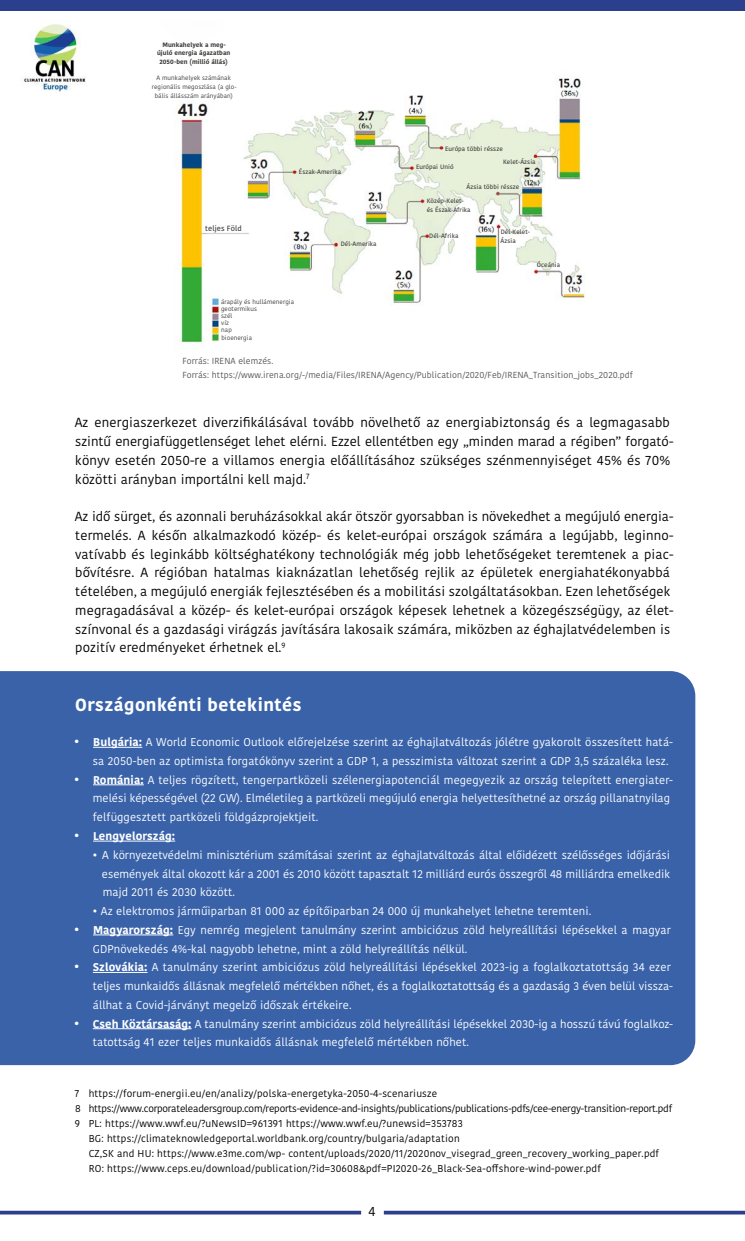
<style>
.page{position:relative;width:745px;height:1241px;background:#fff}
.page>*{position:absolute;margin:0;border:0;box-sizing:border-box;transform-origin:0 0}
.t1{font:700 17.5px "Kohinoor Bangla";letter-spacing:.03em;color:#fff}
.t2{font:13.12px/18.8px "Kohinoor Bangla";letter-spacing:.01em;color:#000}
.t3{font:11.25px/18.8px "Kohinoor Bangla";letter-spacing:.01em;color:#fff}
.t4{font:700 11.25px "Kohinoor Bangla";letter-spacing:.01em;color:#fff}
.t5{font:10px "Kohinoor Bangla";letter-spacing:.02em;color:#000}
.t6{font:10px "Kohinoor Bangla";letter-spacing:-.02em;color:#000}
.t7{font:8.75px "Kohinoor Bangla";letter-spacing:.01em;color:#575756}
.t8{font:500 7.5px "Kohinoor Bangla";letter-spacing:.01em;color:#3c3c3b}
.t9{font:500 6.25px/8.8px "Kohinoor Bangla";letter-spacing:.01em;color:#3c3c3b}
.t10{font:6.25px/7.1px "Kohinoor Bangla";letter-spacing:.01em;color:#3c3c3b;text-align:center}
.t11{font:700 6.25px/8.8px "Kohinoor Bangla";letter-spacing:.01em;color:#3c3c3b;text-align:center}
.s1{font-size:13.12px}
.s2{font-weight:700}
.s3{font-weight:400;font-size:13.12px}
</style>
<div class="page">
<div style="left:0;top:0;width:744px;height:11px;background:#2c3f8f"></div>
<img style="left:24px;top:24px;width:62px;height:68px">
<svg style="left:0;top:1210px;width:361px;height:4px"></svg>
<svg style="left:383px;top:1210px;width:361px;height:4px"></svg>
<div style="left:0;top:671px;width:694px;height:393px;background:#3962a9"></div>
<hr style="left:93px;top:747px;width:49px;height:1px;background:#fff">
<hr style="left:93px;top:784px;width:51px;height:1px;background:#fff">
<hr style="left:93px;top:840px;width:82px;height:1px;background:#fff">
<hr style="left:93px;top:934px;width:80px;height:1px;background:#fff">
<hr style="left:93px;top:972px;width:54px;height:1px;background:#fff">
<hr style="left:93px;top:1028px;width:98px;height:1px;background:#fff">
<img style="left:177px;top:75px;width:409px;height:269px">
<p class="t11" style="left:157px;top:40px;width:75px">Munkahelyek a meg&shy;újuló energia ágazatban<br>2050-ben (millió állás)</p>
<p class="t10" style="left:152px;top:73px;width:86px;line-height:8.8px">A munkahelyek számának regionális megoszlása (a glo&shy;bális állásszám arányában)</p>
<p class="t8" style="left:205px;top:223px;width:38px">teljes Föld</p>
<p class="t9" style="left:299px;top:167px;width:44px">Észak-Amerika</p>
<p class="t9" style="left:340px;top:239px;width:37px">Dél-Amerika</p>
<p class="t10" style="left:221px;top:298px;width:75px;text-align:left">árapály és hullámenergia geotermikus<br>szél<br>víz<br>nap<br>bioenergia</p>
<p class="t7" style="left:182px;top:354px;width:92px">Forrás: IRENA elemzés.</p>
<p class="t9" style="left:445px;top:144px;width:59px">Európa többi réssze</p>
<p class="t9" style="left:466px;top:182px;width:54px">Ázsia többi réssze</p>
<p class="t9" style="left:502px;top:157px;width:34px">Kelet-Ázsia</p>
<p class="t9" style="left:415px;top:162px;width:39px">Európai Unió</p>
<p class="t9" style="left:426px;top:196px;width:45px">Közép-Kelet&shy;és Észak-Afrika</p>
<p class="t9" style="left:429px;top:231px;width:31px">Dél-Afrika</p>
<p class="t9" style="left:500px;top:227px;width:31px">Dél-Kelet-<br>Ázsia</p>
<p class="t9" style="left:536px;top:260px;width:25px">Óceánia</p>
<p class="t7" style="left:182px;top:368px;width:452px">Forrás: https://www.irena.org/-/media/Files/IRENA/Agency/Publication/2020/Feb/IRENA_Transition_jobs_2020.pdf</p>
<p class="t2" style="left:75px;top:413px;width:599px">Az energiaszerkezet diverzifikálásával tovább növelhető az energiabiztonság és a legmagasabb szintű energiafüggetlenséget lehet elérni. Ezzel ellentétben egy „minden marad a régiben” forgató&shy;könyv esetén 2050-re a villamos energia előállításához szükséges szénmennyiséget 45% és 70% közötti arányban importálni kell majd.<sup>7</sup></p>
<p class="t2" style="left:75px;top:506px;width:600px">Az idő sürget, és azonnali beruházásokkal akár ötször gyorsabban is növekedhet a megújuló energia&shy;termelés. A későn alkalmazkodó közép- és kelet-európai országok számára a legújabb, leginno&shy;vatívabb és leginkább költséghatékony technológiák még jobb lehetőségeket teremtenek a piac&shy;bővítésre. A régióban hatalmas kiaknázatlan lehetőség rejlik az épületek energiahatékonyabbá tételében, a megújuló energiák fejlesztésében és a mobilitási szolgáltatásokban. Ezen lehetőségek megragadásával a közép- és kelet-európai országok képesek lehetnek a közegészségügy, az élet&shy;színvonal és a gazdasági virágzás javítására lakosaik számára, miközben az éghajlatvédelemben is pozitív eredményeket érhetnek el.<sup>9</sup></p>
<h1 class="t1" style="left:75px;top:689px;width:228px">Országonkénti betekintés</h1>
<p class="t3" style="left:93px;top:732px;width:581px;text-indent:-19px"><span class="s1">•</span> <span class="s2">Bulgária:</span> A World Economic Outlook előrejelzése szerint az éghajlatváltozás jólétre gyakorolt összesített hatá&shy;sa 2050-ben az optimista forgatókönyv szerint a GDP 1, a pesszimista változat szerint a GDP 3,5 százaléka lesz.</p>
<p class="t3" style="left:93px;top:770px;width:581px;text-indent:-19px"><span class="s1">•</span> <span class="s2">Románia:</span> A teljes rögzített, tengerpartközeli szélenergiapotenciál megegyezik az ország telepített energiater&shy;melési képességével (22 GW). Elméletileg a partközeli megújuló energia helyettesíthetné az ország pillanatnyilag felfüggesztett partközeli földgázprojektjeit.</p>
<p class="t4" style="left:74px;top:826px;width:103px"><span class="s3">•</span> Lengyelország:</p>
<p class="t3" style="left:102px;top:845px;width:569px;text-align:justify;text-indent:-10px">• A környezetvédelmi minisztérium számításai szerint az éghajlatváltozás által előidézett szélősséges időjárási események által okozott kár a 2001 és 2010 között tapasztalt 12 milliárd eurós összegről 48 milliárdra emelkedik majd 2011 és 2030 között.</p>
<p class="t3" style="left:92px;top:901px;width:500px">• Az elektromos járműiparban 81 000 az építőiparban 24 000 új munkahelyet lehetne teremteni.</p>
<p class="t3" style="left:93px;top:920px;width:579px;text-indent:-19px"><span class="s1">•</span> <span class="s2">Magyarország:</span> Egy nemrég megjelent tanulmány szerint ambiciózus zöld helyreállítási lépésekkel a magyar<br>GDPnövekedés 4%-kal nagyobb lehetne, mint a zöld helyreállítás nélkül.</p>
<p class="t3" style="left:93px;top:957px;width:581px;text-indent:-19px"><span class="s1">•</span> <span class="s2">Szlovákia:</span> A tanulmány szerint ambiciózus zöld helyreállítási lépésekkel 2023-ig a foglalkoztatottság 34 ezer teljes munkaidős állásnak megfelelő mértékben nőhet, és a foglalkoztatottság és a gazdaság 3 éven belül vissza&shy;állhat a Covid-járványt megelző időszak értékeire.</p>
<p class="t3" style="left:93px;top:1013px;width:581px;text-indent:-19px"><span class="s1">•</span> <span class="s2">Cseh Köztársaság:</span> A tanulmány szerint ambiciózus zöld helyreállítási lépésekkel 2030-ig a hosszú távú foglalkoz&shy;tatottság 41 ezer teljes munkaidős állásnak megfelelő mértékben nőhet.</p>
<p class="t5" style="left:75px;top:1085px;width:364px">7 https://forum-energii.eu/en/analizy/polska-energetyka-2050-4-scenariusze</p>
<p class="t6" style="left:75px;top:1100px;width:598px">8 https://www.corporateleadersgroup.com/reports-evidence-and-insights/publications/publications-pdfs/cee-energy-transition-report.pdf</p>
<p class="t5" style="left:75px;top:1115px;width:389px">9 PL: https://www.wwf.eu/?uNewsID=961391 https://www.wwf.eu/?unewsid=353783</p>
<p class="t5" style="left:89px;top:1130px;width:372px">BG: https://climateknowledgeportal.worldbank.org/country/bulgaria/adaptation</p>
<p class="t5" style="left:89px;top:1145px;width:571px">CZ,SK and HU: https://www.e3me.com/wp- content/uploads/2020/11/2020nov_visegrad_green_recovery_working_paper.pdf</p>
<p class="t5" style="left:89px;top:1160px;width:513px">RO: https://www.ceps.eu/download/publication/?id=30608&amp;pdf=PI2020-26_Black-Sea-offshore-wind-power.pdf</p>
<p class="t2" style="left:368px;top:1201px;width:8px">4</p>
</div>
